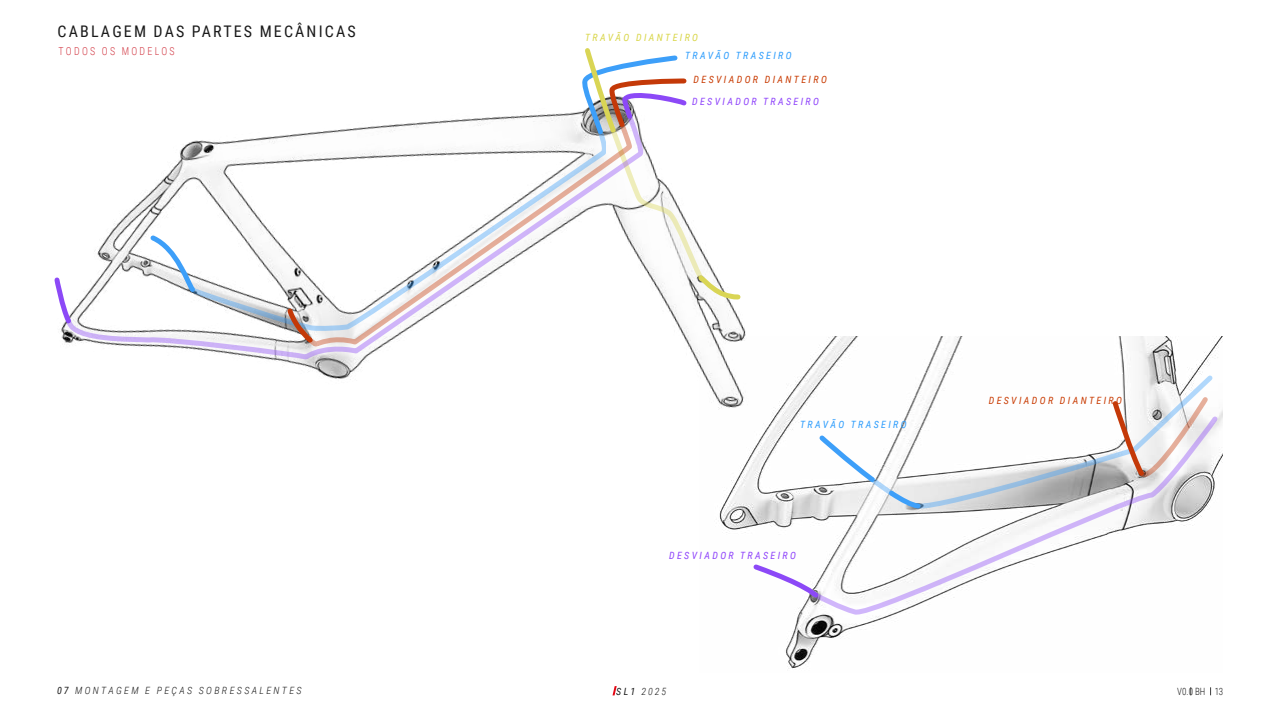
<style>
.page{position:relative;width:1280px;height:720px;background:#fff}
.page>*{position:absolute;margin:0;border:0;box-sizing:border-box;transform-origin:0 0}
.t1{font:16px "Roboto Condensed";letter-spacing:.135em;color:#1a1a1a}
.t2{font:300 11px "Roboto Condensed";letter-spacing:.235em;color:#d23a45;scale:.9 1}
.t3{font:italic 300 10px "Roboto Condensed";letter-spacing:.235em;color:#1a1a1a}
.t4{font:italic 10px "Roboto Condensed";letter-spacing:.235em;color:#c93d05}
.t5{font:italic 10px "Roboto Condensed";letter-spacing:.235em;color:#8f44fb}
.t6{font:italic 10px "Roboto Condensed";letter-spacing:.235em;color:#2e9dfc}
.t7{font:italic 10px "Roboto Condensed";letter-spacing:.235em;color:#d9d64a}
.t8{font:300 10px "Roboto Condensed";color:#1a1a1a;scale:.9 1}
.s1{font-weight:400}
</style>
<div class="page">
<svg style="left:613px;top:686px;width:4px;height:9px"></svg>
<img style="left:699px;top:337px;width:524px;height:332px">
<svg style="left:582px;top:48px;width:159px;height:254px"></svg>
<svg style="left:62px;top:110px;width:581px;height:250px"></svg>
<svg style="left:185px;top:125px;width:421px;height:207px"></svg>
<svg style="left:146px;top:231px;width:54px;height:66px"></svg>
<svg style="left:54px;top:275px;width:21px;height:53px"></svg>
<svg style="left:284px;top:305px;width:33px;height:42px"></svg>
<svg style="left:912px;top:371px;width:305px;height:43px"></svg>
<svg style="left:809px;top:414px;width:411px;height:202px"></svg>
<svg style="left:750px;top:561px;width:73px;height:41px"></svg>
<svg style="left:1110px;top:395px;width:100px;height:85px"></svg>
<svg style="left:817px;top:433px;width:107px;height:79px"></svg>
<h1 class="t1" style="left:58px;top:20px;width:300px">CABLAGEM DAS PARTES MECÂNICAS</h1>
<p class="t2" style="left:59px;top:43px;width:131px">TODOS OS MODELOS</p>
<p class="t3" style="left:57px;top:684px;width:246px"><span class="s1">07</span> MONTAGEM E PEÇAS SOBRESSALENTES</p>
<p class="t7" style="left:585px;top:31px;width:114px">TRAVÃO DIANTEIRO</p>
<p class="t6" style="left:685px;top:49px;width:108px">TRAVÃO TRASEIRO</p>
<p class="t4" style="left:694px;top:73px;width:135px">DESVIADOR DIANTEIRO</p>
<p class="t5" style="left:692px;top:95px;width:128px">DESVIADOR TRASEIRO</p>
<p class="t6" style="left:800px;top:418px;width:108px">TRAVÃO TRASEIRO</p>
<p class="t5" style="left:669px;top:548px;width:128px">DESVIADOR TRASEIRO</p>
<p class="t4" style="left:989px;top:394px;width:135px">DESVIADOR DIANTEIRO</p>
<p class="t3" style="left:616px;top:685px;width:52px"><span class="s1">SL1</span> 2025</p>
<p class="t8" style="left:1177px;top:685px;width:53px">V0.0 BH 13</p>
</div>
